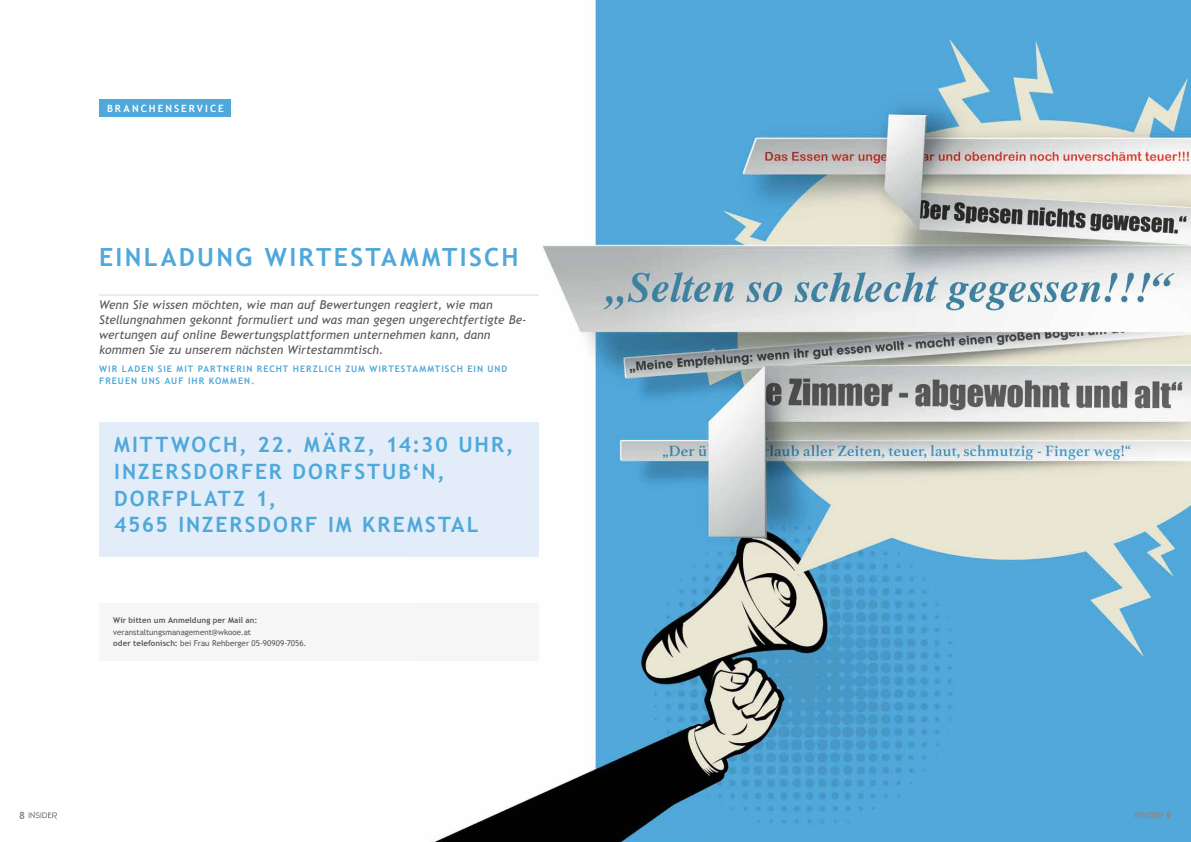
<style>
.page{position:relative;width:1191px;height:842px;background:#fff}
.page>*{position:absolute;margin:0;border:0;box-sizing:border-box;transform-origin:0 0}
.t1{font:700 25px "Trebuchet MS";letter-spacing:.09em;color:#4fa8da}
.t2{font:700 21.1px/26.6px "Trebuchet MS";letter-spacing:.095em;color:#4fa8da}
.t3{font:italic 12px/15px "Trebuchet MS";color:#575756}
.t4{font:700 10px "Trebuchet MS";letter-spacing:.205em;color:#fff}
.t5{font:700 10px "Trebuchet MS";color:#878787}
.t6{font:700 9px/12px "Trebuchet MS";letter-spacing:.11em;color:#4fa8da}
.t7{font:8px/11.5px "Trebuchet MS";letter-spacing:.005em;color:#575756}
.t8{font:700 8px "Trebuchet MS";letter-spacing:.01em;color:#575756}
.s1{font-weight:700}
</style>
<div class="page">
<img style="left:412px;top:0;width:779px;height:842px">
<div style="left:99px;top:99px;width:131px;height:17px;background:#4fa8da"></div>
<hr style="left:99px;top:295px;width:440px;height:1px;background:#dadada">
<div style="left:99px;top:603px;width:440px;height:58px;background:#f6f6f6"></div>
<div style="left:99px;top:422px;width:440px;height:134px;background:#e2edf9"></div>
<svg style="left:29px;top:811px;width:28px;height:8px"></svg>
<svg style="left:1134px;top:811px;width:29px;height:8px"></svg>
<p class="t4" style="left:107px;top:102px;width:118px">BRANCHENSERVICE</p>
<h1 class="t1" style="left:99px;top:241px;width:421px">EINLADUNG WIRTESTAMMTISCH</h1>
<p class="t3" style="left:99px;top:298px;width:429px">Wenn Sie wissen möchten, wie man auf Bewertungen reagiert, wie man Stellungnahmen gekonnt formuliert und was man gegen ungerechtfertigte Be&shy;wertungen auf online Bewertungsplattformen unternehmen kann, dann kommen Sie zu unserem nächsten Wirtestammtisch.</p>
<p class="t6" style="left:99px;top:363px;width:410px">WIR LADEN SIE MIT PARTNERIN RECHT HERZLICH ZUM WIRTESTAMMTISCH EIN UND<br>FREUEN UNS AUF IHR KOMMEN.</p>
<h2 class="t2" style="left:114px;top:431px;width:401px">MITTWOCH, 22. MÄRZ, 14:30 UHR,<br>INZERSDORFER DORFSTUB‘N,<br>DORFPLATZ 1,<br>4565 INZERSDORF IM KREMSTAL</h2>
<p class="t8" style="left:113px;top:615px;width:146px">Wir bitten um Anmeldung per Mail an:</p>
<p class="t7" style="left:113px;top:626px;width:195px">veranstaltungsmanagement@wkooe.at<br><span class="s1">oder telefonisch:</span> bei Frau Rehberger 05-90909-7056.</p>
<p class="t5" style="left:19px;top:809px;width:7px">8</p>
<p class="t5" style="left:1165px;top:809px;width:7px">9</p>
</div>
